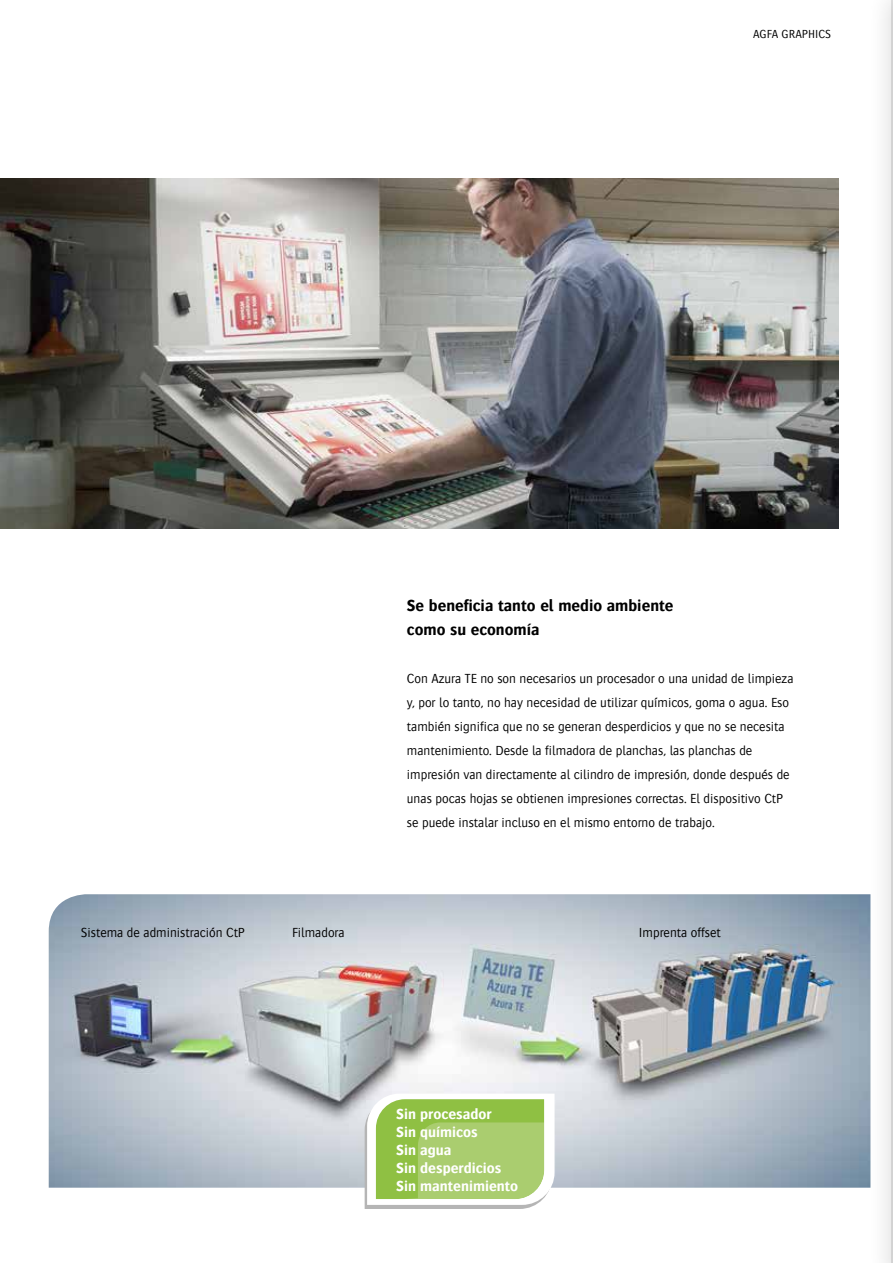
<style>
.page{position:relative;width:893px;height:1263px;background:#fff}
.page>*{position:absolute;margin:0;border:0;box-sizing:border-box;transform-origin:0 0}
.t1{font:700 16.5px/24px "Bosis For Agfa";color:#000}
.t2{font:700 15px/18px "Bosis For Agfa";color:#fff}
.t3{font:300 13.5px/24px "Bosis For Agfa";color:#000}
.t4{font:300 12px "Bosis For Agfa";color:#000}
</style>
<div class="page">
<img style="left:49px;top:894px;width:818px;height:294px">
<svg style="left:365px;top:1093px;width:190px;height:116px"></svg>
<div style="left:867px;top:0;width:26px;height:1263px;background:#f8f8f8"></div>
<img style="left:0;top:178px;width:839px;height:351px">
<hr style="left:891px;top:0;width:2px;height:1263px;background:#000">
<p class="t4" style="left:753px;top:28px;width:80px">AGFA GRAPHICS</p>
<p class="t1" style="left:407px;top:593px;width:268px">Se beneficia tanto el medio ambiente como su economía</p>
<p class="t3" style="left:407px;top:666px;width:388px">Con Azura TE no son necesarios un procesador o una unidad de limpieza y, por lo tanto, no hay necesidad de utilizar químicos, goma o agua. Eso también significa que no se generan desperdicios y que no se necesita mantenimiento. Desde la filmadora de planchas, las planchas de impresión van directamente al cilindro de impresión, donde después de unas pocas hojas se obtienen impresiones correctas. El dispositivo CtP se puede instalar incluso en el mismo entorno de trabajo.</p>
<p class="t3" style="left:81px;top:921px;width:166px">Sistema de administración CtP</p>
<p class="t3" style="left:292px;top:921px;width:54px">Filmadora</p>
<p class="t3" style="left:639px;top:921px;width:83px">Imprenta offset</p>
<p class="t2" style="left:396px;top:1105px;width:124px">Sin procesador<br>Sin químicos<br>Sin agua<br>Sin desperdicios<br>Sin mantenimiento</p>
</div>
